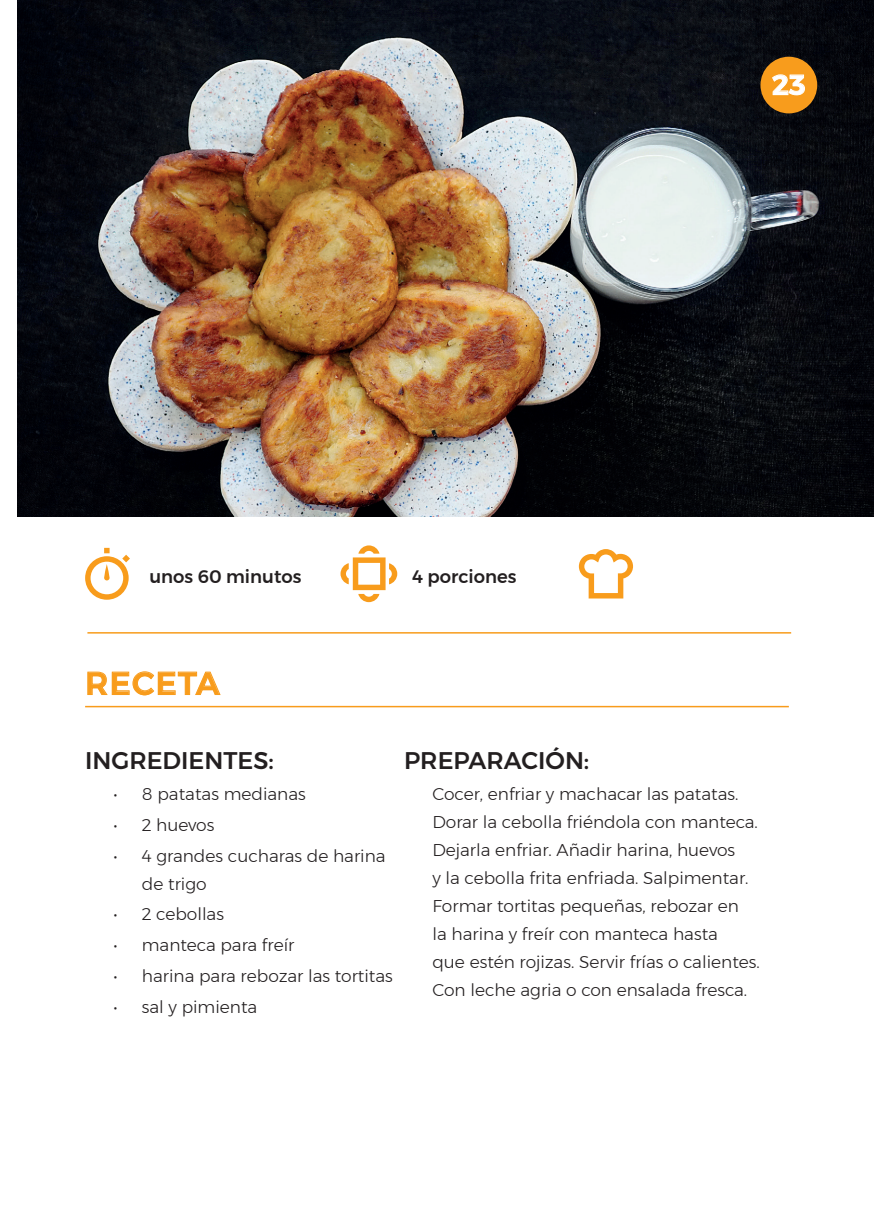
<style>
.page{position:relative;width:874px;height:1225px;background:#fff}
.page>*{position:absolute;margin:0;border:0;box-sizing:border-box;transform-origin:0 0}
.t1{font:500 32px "Montserrat";letter-spacing:.04em;color:#f89c1c}
.t2{font:600 28px "Montserrat";color:#fff}
.t3{font:500 24px "Montserrat";color:#231f20}
.t4{font:500 18px "Montserrat";color:#231f20}
.t5{font:300 17px/28px "Montserrat";color:#231f20}
</style>
<div class="page">
<hr style="left:85px;top:706px;width:703px;height:1px;background:#f89c1c">
<svg style="left:87px;top:671px;width:134px;height:25px"></svg>
<img style="left:17px;top:0;width:856px;height:516px">
<div style="left:760px;top:57px;width:56px;height:56px;background:#f89c1c;border-radius:50%"></div>
<svg style="left:85px;top:548px;width:45px;height:52px"></svg>
<svg style="left:340px;top:545px;width:57px;height:57px"></svg>
<svg style="left:578px;top:549px;width:54px;height:49px"></svg>
<hr style="left:87px;top:632px;width:703px;height:1px;background:#f89c1c">
<svg style="left:772px;top:74px;width:33px;height:22px"></svg>
<h2 class="t2" style="left:771px;top:63px;width:35px">23</h2>
<p class="t4" style="left:149px;top:562px;width:153px">unos 60 minutos</p>
<p class="t4" style="left:412px;top:562px;width:106px">4 porciones</p>
<h1 class="t1" style="left:85px;top:658px;width:136px">RECETA</h1>
<h3 class="t3" style="left:85px;top:741px;width:190px">INGREDIENTES:</h3>
<p class="t5" style="left:113px;top:779px;width:194px">• 8 patatas medianas</p>
<p class="t5" style="left:113px;top:810px;width:102px">• 2 huevos</p>
<p class="t5" style="left:142px;top:841px;width:245px;text-indent:-28px">• 4 grandes cucharas de harina de trigo</p>
<p class="t5" style="left:113px;top:900px;width:112px">• 2 cebollas</p>
<p class="t5" style="left:113px;top:931px;width:182px">• manteca para freír</p>
<p class="t5" style="left:113px;top:961px;width:281px">• harina para rebozar las tortitas</p>
<p class="t5" style="left:113px;top:992px;width:145px">• sal y pimienta</p>
<h3 class="t3" style="left:404px;top:741px;width:187px">PREPARACIÓN:</h3>
<p class="t5" style="left:432px;top:779px;width:328px">Cocer, enfriar y machacar las patatas.<br>Dorar la cebolla friéndola con manteca.<br>Dejarla enfriar. Añadir harina, huevos<br>y la cebolla frita enfriada. Salpimentar.<br>Formar tortitas pequeñas, rebozar en<br>la harina y freír con manteca hasta<br>que estén rojizas. Servir frías o calientes.<br>Con leche agria o con ensalada fresca.</p>
</div>
